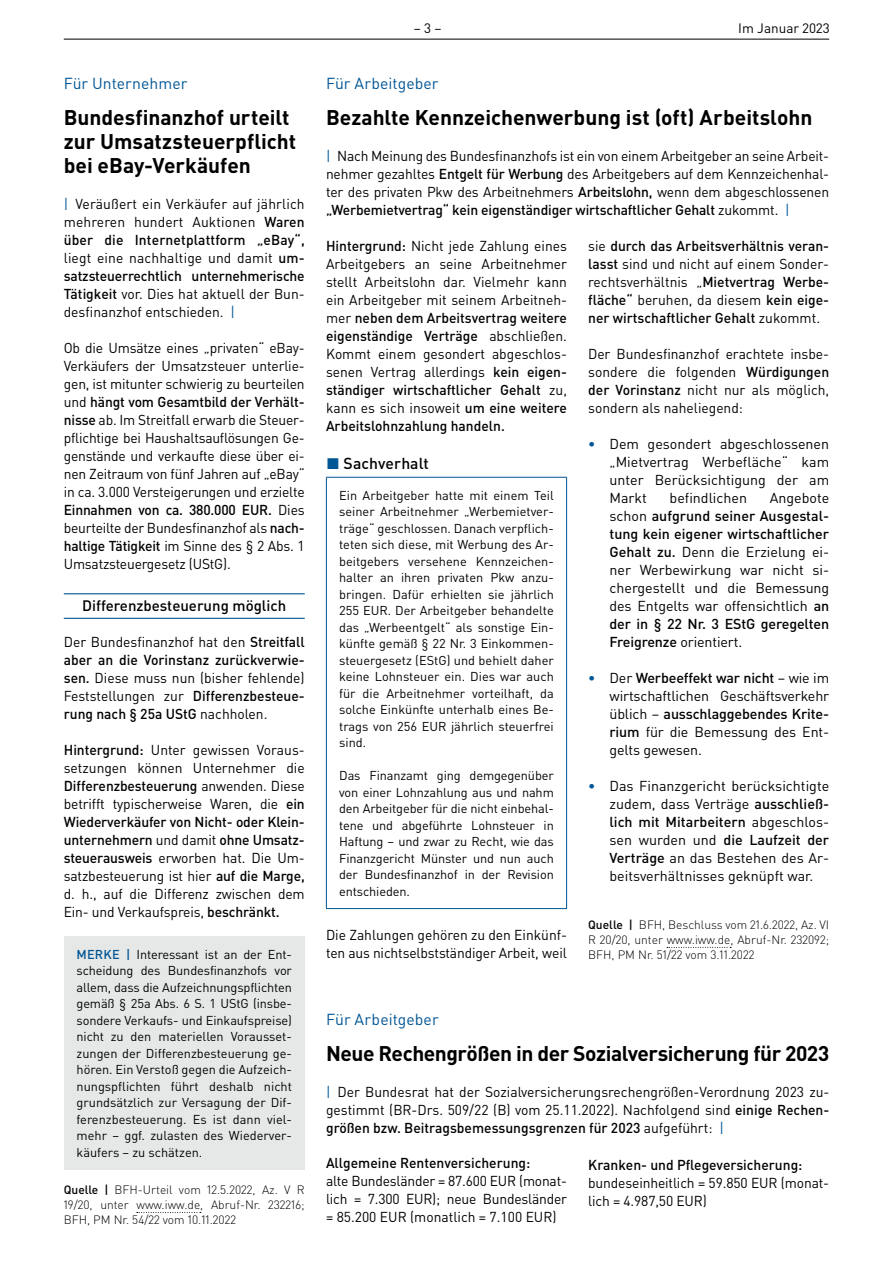
<style>
.page{position:relative;width:893px;height:1263px;background:#fff}
.page>*{position:absolute;margin:0;border:0;box-sizing:border-box;transform-origin:0 0}
.t1{font:700 21px/24px "DIN Pro";letter-spacing:-.005em;color:#000001}
.t2{font:700 21px "DIN Pro";letter-spacing:-.025em;color:#000001}
.t3{font:15.75px "DIN Pro";color:#015695}
.t4{font:500 15.75px "DIN Pro";letter-spacing:.005em;color:#000001}
.t5{font:500 15px "DIN Pro";color:#000001}
.t6{font:14.25px/18px "DIN Pro";letter-spacing:-.01em;color:#000001;text-align:justify}
.t7{font:500 14.25px/18px "DIN Pro";color:#000001;text-align:justify}
.t8{font:13.5px "DIN Pro";color:#000001}
.t9{font:12.75px/16.5px "DIN Pro";color:#000001;text-align:justify}
.t10{font:300 12px/15px "DIN Pro";color:#000001;text-align:justify}
.s1{color:#015695}
.s2{font-weight:500}
.s3{font-weight:500;color:#015695}
.s4{font-weight:400}
</style>
<div class="page">
<hr style="left:64px;top:39px;width:765px;height:1px;background:#000001">
<hr style="left:326px;top:477px;width:241px;height:1px;background:#015695">
<hr style="left:326px;top:478px;width:1px;height:430px;background:#015695">
<hr style="left:566px;top:478px;width:1px;height:430px;background:#015695">
<hr style="left:326px;top:908px;width:241px;height:1px;background:#015695">
<svg style="left:667px;top:947px;width:64px;height:1px"></svg>
<hr style="left:64px;top:593px;width:241px;height:1px;background:#015695">
<hr style="left:64px;top:618px;width:241px;height:1px;background:#015695">
<svg style="left:137px;top:1212px;width:64px;height:1px"></svg>
<div style="left:64px;top:936px;width:241px;height:234px;background:#e6e8e7"></div>
<p class="t3" style="left:64px;top:73px;width:125px">Für Unternehmer</p>
<h1 class="t1" style="left:64px;top:105px;width:234px">Bundesfinanzhof urteilt zur Umsatzsteuerpflicht bei eBay-Verkäufen</h1>
<p class="t6" style="left:64px;top:195px;width:242px"><span class="s1">|</span> Veräußert ein Verkäufer auf jährlich mehreren hundert Auktionen <span class="s2">Waren über die Internetplattform „eBay“, </span>liegt eine nachhaltige und damit <span class="s2">um&shy;satzsteuerrechtlich unternehmerische Tätigkeit</span> vor. Dies hat aktuell der Bun&shy;desfinanzhof entschieden. <span class="s1">|</span></p>
<p class="t6" style="left:64px;top:339px;width:242px">Ob die Umsätze eines „privaten“ eBay-Verkäufers der Umsatzsteuer unterlie&shy;gen, ist mitunter schwierig zu beurteilen und <span class="s2">hängt vom Gesamtbild der Verhält&shy;nisse</span> ab. Im Streitfall erwarb die Steuer&shy;pflichtige bei Haushaltsauflösungen Ge&shy;genstände und verkaufte diese über ei&shy;nen Zeitraum von fünf Jahren auf „eBay“ in ca. 3.000 Versteigerungen und erzielte <span class="s2">Einnahmen von ca. 380.000 EUR.</span> Dies beurteilte der Bundesfinanzhof als <span class="s2">nach&shy;haltige Tätigkeit</span> im Sinne des § 2 Abs. 1<br>Umsatzsteuergesetz (UStG).</p>
<p class="t5" style="left:82px;top:596px;width:206px">Differenzbesteuerung möglich</p>
<p class="t6" style="left:64px;top:633px;width:242px">Der Bundesfinanzhof hat den <span class="s2">Streitfall aber an die Vorinstanz zurückverwie&shy;sen.</span> Diese muss nun (bisher fehlende)<br>Feststellungen zur <span class="s2">Differenzbesteue&shy;rung nach § 25a UStG</span> nachholen.</p>
<p class="t6" style="left:64px;top:741px;width:242px"><span class="s2">Hintergrund:</span> Unter gewissen Voraus&shy;setzungen können Unternehmer die <span class="s2">Differenzbesteuerung</span> anwenden. Diese betrifft typischerweise Waren, die <span class="s2">ein Wiederverkäufer von Nicht- oder Klein&shy;unternehmern</span> und damit <span class="s2">ohne Umsatz&shy;steuerausweis</span> erworben hat. Die Um&shy;satzbesteuerung ist hier <span class="s2">auf die Marge, </span>d. h., auf die Differenz zwischen dem Ein- und Verkaufspreis, <span class="s2">beschränkt.</span></p>
<p class="t9" style="left:77px;top:945px;width:217px"><span class="s3">MERKE |</span> Interessant ist an der Ent&shy;scheidung des Bundesfinanzhofs vor allem, dass die Aufzeichnungspflichten gemäß § 25a Abs. 6 S. 1 UStG (insbe&shy;sondere Verkaufs- und Einkaufspreise) nicht zu den materiellen Vorausset&shy;zungen der Differenzbesteuerung ge&shy;hören. Ein Verstoß gegen die Aufzeich&shy;nungspflichten führt deshalb nicht grundsätzlich zur Versagung der Dif&shy;ferenzbesteuerung. Es ist dann viel&shy;mehr – ggf. zulasten des Wiederver&shy;käufers – zu schätzen.</p>
<p class="t10" style="left:64px;top:1182px;width:242px"><span class="s2">Quelle |</span> BFH-Urteil vom 12.5.2022, Az. V R 19/20, unter www.iww.de, Abruf-Nr. 232216; BFH, PM Nr. 54/22 vom 10.11.2022</p>
<p class="t8" style="left:414px;top:19px;width:29px">– 3 –</p>
<p class="t8" style="left:738px;top:19px;width:93px">Im Januar 2023</p>
<p class="t3" style="left:326px;top:73px;width:114px">Für Arbeitgeber</p>
<h1 class="t1" style="left:326px;top:105px;width:488px">Bezahlte Kennzeichenwerbung ist (oft) Arbeitslohn</h1>
<p class="t6" style="left:326px;top:147px;width:505px"><span class="s1">|</span> Nach Meinung des Bundesfinanzhofs ist ein von einem Arbeitgeber an seine Arbeit&shy;nehmer gezahltes <span class="s2">Entgelt für Werbung</span> des Arbeitgebers auf dem Kennzeichenhal&shy;ter des privaten Pkw des Arbeitnehmers <span class="s2">Arbeitslohn,</span> wenn dem abgeschlossenen <span class="s2">„Werbemietvertrag“ kein eigenständiger wirtschaftlicher Gehalt</span> zukommt. <span class="s1">|</span></p>
<p class="t6" style="left:326px;top:237px;width:242px"><span class="s2">Hintergrund:</span> Nicht jede Zahlung eines Arbeitgebers an seine Arbeitnehmer stellt Arbeitslohn dar. Vielmehr kann ein Arbeitgeber mit seinem Arbeitneh&shy;mer <span class="s2">neben dem Arbeitsvertrag weitere eigenständige Verträge</span> abschließen.<br>Kommt einem gesondert abgeschlos&shy;senen Vertrag allerdings <span class="s2">kein eigen&shy;ständiger wirtschaftlicher Gehalt</span> zu, kann es sich insoweit <span class="s2">um eine weitere Arbeitslohnzahlung handeln.</span></p>
<p class="t4" style="left:326px;top:452px;width:104px"><span class="s1">◼</span> Sachverhalt</p>
<p class="t9" style="left:339px;top:486px;width:216px">Ein Arbeitgeber hatte mit einem Teil seiner Arbeitnehmer „Werbemietver&shy;träge“ geschlossen. Danach verpflich&shy;teten sich diese, mit Werbung des Ar&shy;beitgebers versehene Kennzeichen&shy;halter an ihren privaten Pkw anzu&shy;bringen. Dafür erhielten sie jährlich 255 EUR. Der Arbeitgeber behandelte das „Werbeentgelt“ als sonstige Ein&shy;künfte gemäß § 22 Nr. 3 Einkommen&shy;steuergesetz (EStG) und behielt daher keine Lohnsteuer ein. Dies war auch für die Arbeitnehmer vorteilhaft, da solche Einkünfte unterhalb eines Be&shy;trags von 256 EUR jährlich steuerfrei sind.</p>
<p class="t9" style="left:339px;top:767px;width:216px">Das Finanzamt ging demgegenüber von einer Lohnzahlung aus und nahm den Arbeitgeber für die nicht einbehal&shy;tene und abgeführte Lohnsteuer in Haftung – und zwar zu Recht, wie das Finanzgericht Münster und nun auch der Bundesfinanzhof in der Revision entschieden.</p>
<p class="t6" style="left:326px;top:926px;width:242px">Die Zahlungen gehören zu den Einkünf&shy;ten aus nichtselbstständiger Arbeit, weil</p>
<p class="t7" style="left:588px;top:236px;width:242px"><span class="s4">sie</span> durch das Arbeitsverhältnis veran&shy;lasst <span class="s4">sind und nicht auf einem Sonder&shy;rechtsverhältnis „</span>Mietvertrag Werbe&shy;fläche“ <span class="s4">beruhen, da diesem</span> kein eige&shy;ner wirtschaftlicher Gehalt <span class="s4">zukommt.</span></p>
<p class="t6" style="left:588px;top:344px;width:242px">Der Bundesfinanzhof erachtete insbe&shy;sondere die folgenden <span class="s2">Würdigungen der Vorinstanz</span> nicht nur als möglich, sondern als naheliegend:</p>
<p class="t6" style="left:609px;top:435px;width:221px;text-indent:-21px"><span class="s3">•</span> Dem gesondert abgeschlossenen „Mietvertrag Werbefläche“ kam unter Berücksichtigung der am Markt</p>
<p class="t6" style="left:670px;top:489px;width:79px">befindlichen</p>
<p class="t6" style="left:609px;top:489px;width:221px;text-indent:160px">Angebote schon <span class="s2">aufgrund seiner Ausgestal&shy;tung kein eigener wirtschaftlicher Gehalt zu.</span> Denn die Erzielung ei&shy;ner Werbewirkung war nicht si&shy;chergestellt und die Bemessung des Entgelts war offensichtlich <span class="s2">an der in § 22 Nr. 3 EStG geregelten Freigrenze</span> orientiert.</p>
<p class="t6" style="left:609px;top:669px;width:221px;text-indent:-21px"><span class="s3">•</span> Der <span class="s2">Werbeeffekt war nicht</span> – wie im wirtschaftlichen Geschäftsverkehr üblich – <span class="s2">ausschlaggebendes Krite&shy;rium</span> für die Bemessung des Ent&shy;gelts gewesen.</p>
<p class="t6" style="left:609px;top:777px;width:221px;text-indent:-21px"><span class="s3">•</span> Das Finanzgericht berücksichtigte zudem, dass Verträge <span class="s2">ausschließ&shy;lich mit Mitarbeitern</span> abgeschlos&shy;sen wurden und <span class="s2">die Laufzeit der Verträge</span> an das Bestehen des Ar&shy;beitsverhältnisses geknüpft war.</p>
<p class="t10" style="left:588px;top:917px;width:242px"><span class="s2">Quelle |</span> BFH, Beschluss vom 21.6.2022, Az. VI R 20/20, unter www.iww.de, Abruf-Nr. 232092; BFH, PM Nr. 51/22 vom 3.11.2022</p>
<p class="t3" style="left:326px;top:1009px;width:114px">Für Arbeitgeber</p>
<h1 class="t2" style="left:326px;top:1039px;width:505px">Neue Rechengrößen in der Sozialversicherung für 2023</h1>
<p class="t6" style="left:326px;top:1083px;width:505px"><span class="s1">|</span> Der Bundesrat hat der Sozialversicherungsrechengrößen-Verordnung 2023 zu&shy;gestimmt (BR-Drs. 509/22 (B) vom 25.11.2022). Nachfolgend sind <span class="s2">einige Rechen&shy;größen bzw. Beitragsbemessungsgrenzen für 2023</span> aufgeführt: <span class="s1">|</span></p>
<p class="t7" style="left:326px;top:1154px;width:206px">Allgemeine Rentenversicherung:</p>
<p class="t6" style="left:326px;top:1172px;width:242px">alte Bundesländer = 87.600 EUR (monat&shy;lich = 7.300 EUR); neue Bundesländer = 85.200 EUR (monatlich = 7.100 EUR)</p>
<p class="t7" style="left:588px;top:1155px;width:216px">Kranken- und Pflegeversicherung:</p>
<p class="t6" style="left:588px;top:1173px;width:242px">bundeseinheitlich = 59.850 EUR (monat&shy;lich = 4.987,50 EUR)</p>
</div>
